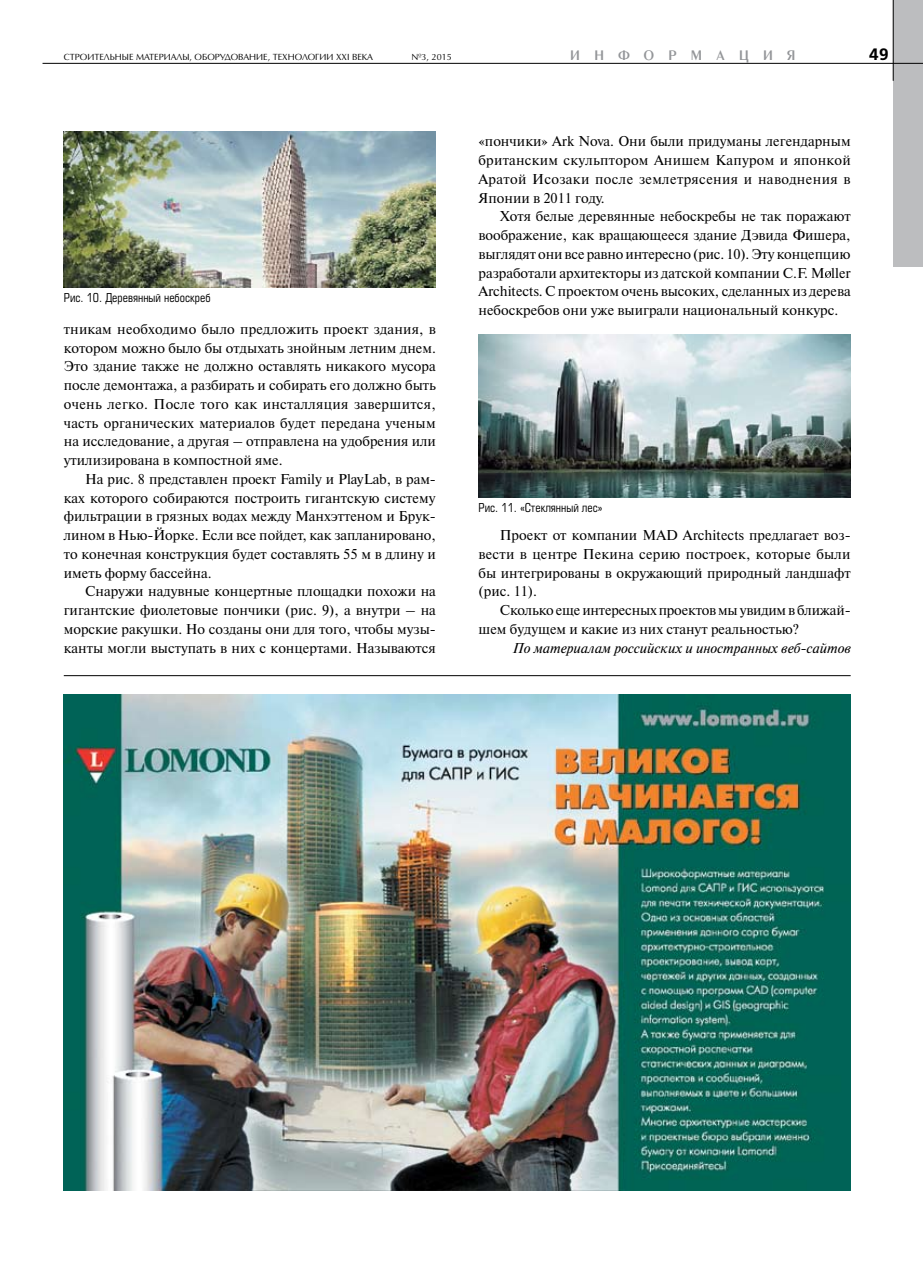
<style>
.page{position:relative;width:923px;height:1263px;background:#fff}
.page>*{position:absolute;margin:0;border:0;box-sizing:border-box;transform-origin:0 0}
.t1{font:700 16.5px "Free Set C";color:#000}
.t2{font:14.55px "Penta Demi";letter-spacing:.985em;color:#939598}
.t3{font:14.25px/18.8px "Newton C";color:#000;text-align:justify}
.t4{font:italic 14.25px "Newton C";color:#000}
.t5{font:12px "Europe Cond";color:#000}
.t6{font:9px "AG Opus";color:#000}
</style>
<div class="page">
<div style="left:893px;top:0;width:30px;height:267px;background:#bcbdbf"></div>
<svg style="left:824px;top:271px;width:7px;height:7px"></svg>
<img style="left:478px;top:334px;width:372px;height:164px">
<img style="left:64px;top:132px;width:372px;height:155px">
<img style="left:64px;top:695px;width:786px;height:495px">
<hr style="left:64px;top:675px;width:786px;height:1px;background:#000">
<hr style="left:893px;top:0;width:1px;height:81px;background:#000">
<hr style="left:43px;top:63px;width:880px;height:1px;background:#000">
<p class="t6" style="left:64px;top:51px;width:311px">СТРОИТЕЛЬНЫЕ МАТЕРИАЛЫ, ОБОРУДОВАНИЕ, ТЕХНОЛОГИИ XXI ВЕКА</p>
<p class="t6" style="left:412px;top:51px;width:42px">№3, 2015</p>
<p class="t2" style="left:570px;top:48px;width:227px">ИНФОРМАЦИЯ</p>
<p class="t1" style="left:868px;top:45px;width:20px">49</p>
<p class="t5" style="left:64px;top:290px;width:148px">Рис. 10. Деревянный небоскреб</p>
<p class="t3" style="left:64px;top:320px;width:374px">тникам необходимо было предложить проект здания, в котором можно было бы отдыхать знойным летним днем.<br>Это здание также не должно оставлять никакого мусора после демонтажа, а разбирать и собирать его должно быть очень легко. После того как инсталляция завершится, часть органических материалов будет передана ученым на исследование, а другая – отправлена на удобрения или утилизирована в компостной яме.</p>
<p class="t3" style="left:64px;top:470px;width:374px;text-indent:21px">На рис. 8 представлен проект Family и PlayLab, в рам&shy;ках которого собираются построить гигантскую систему фильтрации в грязных водах между Манхэттеном и Брук&shy;лином в Нью-Йорке. Если все пойдет, как запланировано, то конечная конструкция будет составлять 55 м в длину и иметь форму бассейна.</p>
<p class="t3" style="left:64px;top:582px;width:374px;text-indent:21px">Снаружи надувные концертные площадки похожи на гигантские фиолетовые пончики (рис. 9), а внутри – на морские ракушки. Но созданы они для того, чтобы музы&shy;канты могли выступать в них с концертами. Называются</p>
<p class="t3" style="left:478px;top:132px;width:374px">«пончики» Ark Nova. Они были придуманы легендарным британским скульптором Анишем Капуром и японкой Аратой Исозаки после землетрясения и наводнения в Японии в 2011 году.</p>
<p class="t3" style="left:478px;top:207px;width:374px;text-indent:21px">Хотя белые деревянные небоскребы не так поражают воображение, как вращающееся здание Дэвида Фишера, выглядят они все равно интересно (рис. 10). Эту концепцию разработали архитекторы из датской компании C.F. M ller Architects. С проектом очень высоких, сделанных из дерева небоскребов они уже выиграли национальный конкурс.</p>
<p class="t5" style="left:478px;top:500px;width:126px">Рис. 11. «Стеклянный лес»</p>
<p class="t3" style="left:478px;top:526px;width:374px;text-indent:21px">Проект от компании MAD Architects предлагает воз&shy;вести в центре Пекина серию построек, которые были бы интегрированы в окружающий природный ландшафт (рис. 11).</p>
<p class="t3" style="left:478px;top:601px;width:374px;text-indent:21px">Сколько еще интересных проектов мы увидим в ближай&shy;шем будущем и какие из них станут реальностью?</p>
<p class="t4" style="left:512px;top:640px;width:340px">По материалам российских и иностранных веб-сайтов</p>
</div>
